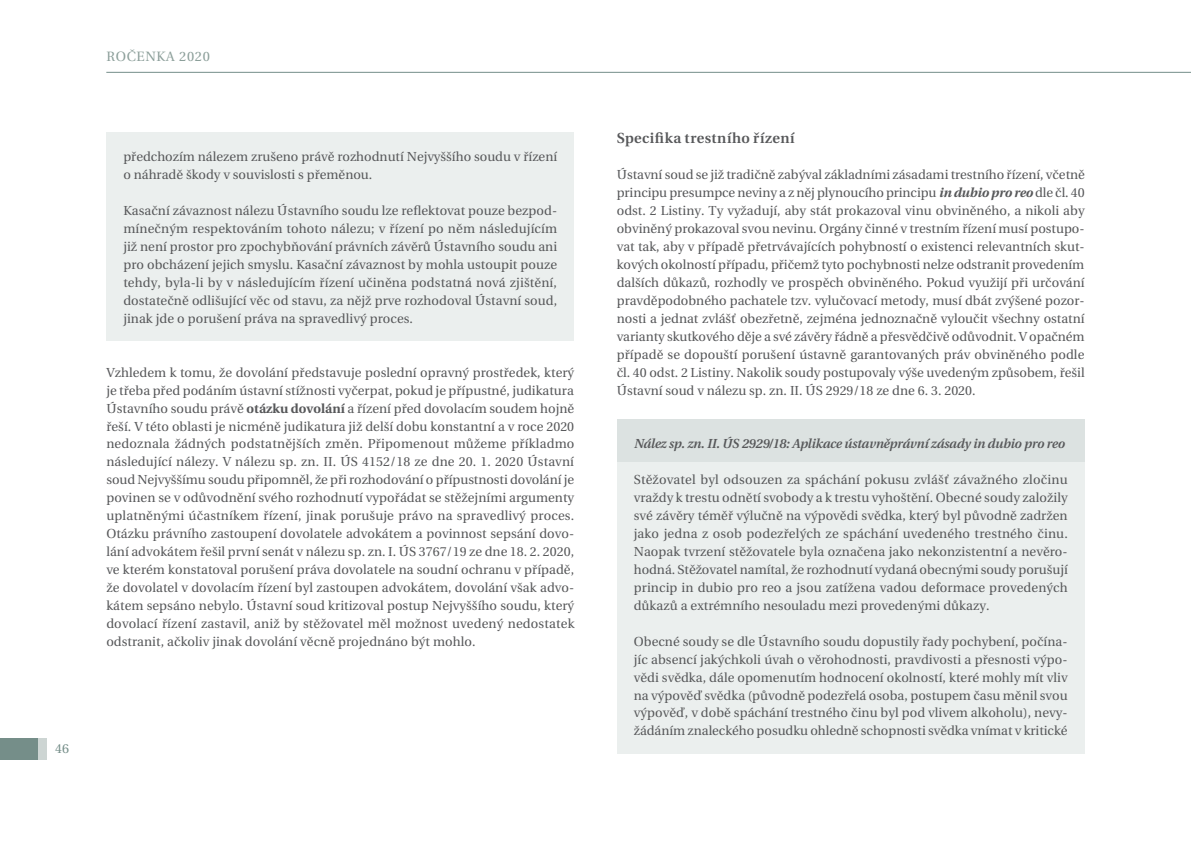
<style>
.page{position:relative;width:1191px;height:851px;background:#fff}
.page>*{position:absolute;margin:0;border:0;box-sizing:border-box;transform-origin:0 0}
.t1{font:600 14.55px "Utopia CE";letter-spacing:.03em;color:#57585a}
.t2{font:13.5px "Utopia CE";letter-spacing:.05em;color:#8c9f9a}
.t3{font:13.05px/18px "Utopia CE";color:#57585a;text-align:justify}
.t4{font:italic 600 13.05px "Utopia CE";letter-spacing:-.015em;color:#57585a}
.t5{font:13.05px "Utopia CE";color:#758e89}
.s1{font-weight:700}
.s2{font-weight:700;font-style:italic}
</style>
<div class="page">
<div style="left:106px;top:132px;width:468px;height:209px;background:#ebefee"></div>
<div style="left:617px;top:459px;width:467px;height:294px;background:#ebefee"></div>
<div style="left:617px;top:419px;width:467px;height:43px;background:#dce2e1"></div>
<hr style="left:106px;top:72px;width:1085px;height:1px;background:#758e89">
<div style="left:0;top:738px;width:38px;height:21px;background:#758e89"></div>
<div style="left:38px;top:738px;width:9px;height:21px;background:#cdd5d3"></div>
<p class="t2" style="left:106px;top:49px;width:105px">ROČENKA 2020</p>
<p class="t3" style="left:123px;top:148px;width:435px">předchozím nálezem zrušeno právě rozhodnutí Nejvyššího soudu v řízení o náhradě škody v souvislosti s přeměnou.</p>
<p class="t3" style="left:123px;top:202px;width:435px">Kasační závaznost nálezu Ústavního soudu lze reflektovat pouze bezpod&shy;mínečným respektováním tohoto nálezu; v řízení po něm následujícím již není prostor pro zpochybňování právních závěrů Ústavního soudu ani pro obcházení jejich smyslu. Kasační závaznost by mohla ustoupit pouze tehdy, byla-li by v následujícím řízení učiněna podstatná nová zjištění, dostatečně odlišující věc od stavu, za nějž prve rozhodoval Ústavní soud, jinak jde o porušení práva na spravedlivý proces.</p>
<p class="t3" style="left:106px;top:363px;width:470px">Vzhledem k tomu, že dovolání představuje poslední opravný prostředek, který je třeba před podáním ústavní stížnosti vyčerpat, pokud je přípustné, judikatura Ústavního soudu právě <span class="s1">otázku dovolání</span> a řízení před dovolacím soudem hojně řeší. V této oblasti je nicméně judikatura již delší dobu konstantní a v roce 2020 nedoznala žádných podstatnějších změn. Připomenout můžeme příkladmo následující nálezy. V nálezu sp. zn. II. ÚS 4152/18 ze dne 20. 1. 2020 Ústavní soud Nejvyššímu soudu připomněl, že při rozhodování o přípustnosti dovolání je povinen se v odůvodnění svého rozhodnutí vypořádat se stěžejními argumenty uplatněnými účastníkem řízení, jinak porušuje právo na spravedlivý proces.<br>Otázku právního zastoupení dovolatele advokátem a povinnost sepsání dovo&shy;lání advokátem řešil první senát v nálezu sp. zn. I. ÚS 3767/19 ze dne 18. 2. 2020, ve kterém konstatoval porušení práva dovolatele na soudní ochranu v případě, že dovolatel v dovolacím řízení byl zastoupen advokátem, dovolání však advo&shy;kátem sepsáno nebylo. Ústavní soud kritizoval postup Nejvyššího soudu, který dovolací řízení zastavil, aniž by stěžovatel měl možnost uvedený nedostatek odstranit, ačkoliv jinak dovolání věcně projednáno být mohlo.</p>
<p class="t5" style="left:55px;top:741px;width:15px">46</p>
<p class="t1" style="left:617px;top:130px;width:179px">Specifika trestního řízení</p>
<p class="t3" style="left:617px;top:166px;width:469px">Ústavní soud se již tradičně zabýval základními zásadami trestního řízení, včetně principu presumpce neviny a z něj plynoucího principu <span class="s2">in dubio pro reo</span> dle čl. 40 odst. 2 Listiny. Ty vyžadují, aby stát prokazoval vinu obviněného, a nikoli aby obviněný prokazoval svou nevinu. Orgány činné v trestním řízení musí postupo&shy;vat tak, aby v případě přetrvávajících pohybností o existenci relevantních skut&shy;kových okolností případu, přičemž tyto pochybnosti nelze odstranit provedením dalších důkazů, rozhodly ve prospěch obviněného. Pokud využijí při určování pravděpodobného pachatele tzv. vylučovací metody, musí dbát zvýšené pozor&shy;nosti a jednat zvlášť obezřetně, zejména jednoznačně vyloučit všechny ostatní varianty skutkového děje a své závěry řádně a přesvědčivě odůvodnit. V opačném případě se dopouští porušení ústavně garantovaných práv obviněného podle čl. 40 odst. 2 Listiny. Nakolik soudy postupovaly výše uvedeným způsobem, řešil Ústavní soud v nálezu sp. zn. II. ÚS 2929/18 ze dne 6. 3. 2020.</p>
<p class="t4" style="left:634px;top:436px;width:432px">Nález sp. zn. II. ÚS 2929/18: Aplikace ústavněprávní zásady in dubio pro reo</p>
<p class="t3" style="left:634px;top:471px;width:435px">Stěžovatel byl odsouzen za spáchání pokusu zvlášť závažného zločinu vraždy k trestu odnětí svobody a k trestu vyhoštění. Obecné soudy založily své závěry téměř výlučně na výpovědi svědka, který byl původně zadržen jako jedna z osob podezřelých ze spáchání uvedeného trestného činu.<br>Naopak tvrzení stěžovatele byla označena jako nekonzistentní a nevěro&shy;hodná. Stěžovatel namítal, že rozhodnutí vydaná obecnými soudy porušují princip in dubio pro reo a jsou zatížena vadou deformace provedených důkazů a extrémního nesouladu mezi provedenými důkazy.</p>
<p class="t3" style="left:634px;top:632px;width:435px">Obecné soudy se dle Ústavního soudu dopustily řady pochybení, počína&shy;jíc absencí jakýchkoli úvah o věrohodnosti, pravdivosti a přesnosti výpo&shy;vědi svědka, dále opomenutím hodnocení okolností, které mohly mít vliv na výpověď svědka (původně podezřelá osoba, postupem času měnil svou výpověď, v době spáchání trestného činu byl pod vlivem alkoholu), nevy&shy;žádáním znaleckého posudku ohledně schopnosti svědka vnímat v kritické</p>
</div>
